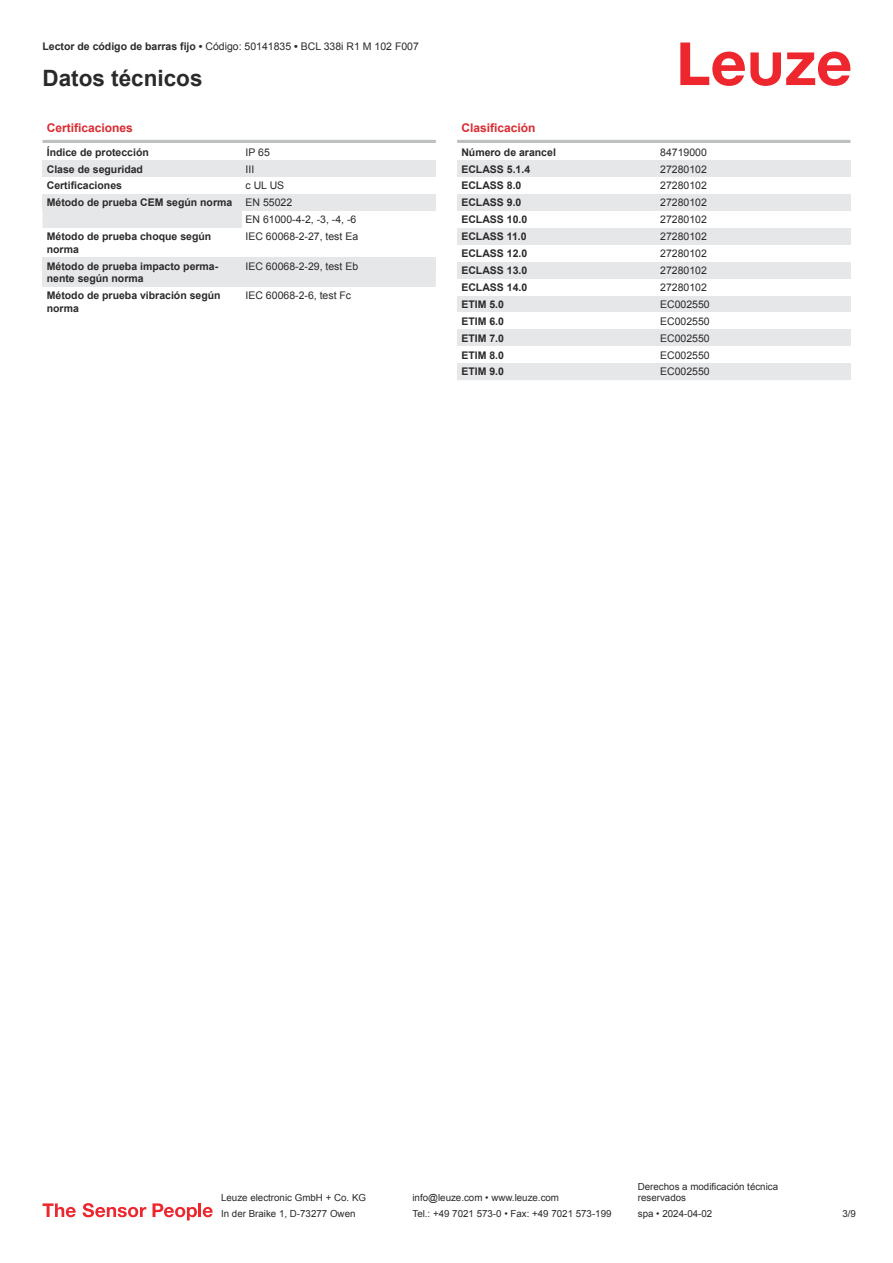
<style>
.page{position:relative;width:893px;height:1263px;background:#fff}
.page>*{position:absolute;margin:0;border:0;box-sizing:border-box;transform-origin:0 0}
.t1{font:700 22.5px "Arial";color:#2b292a}
.t2{font:700 12px "Arial";color:#db2a30}
.t3{font:700 10.5px/12.6px "Arial";color:#2b292a}
.t4{font:10.5px/17px "Arial";color:#2b292a}
.t5{font:9.75px/11.7px "Arial";color:#2b292a}
.s1{font-weight:700}
</style>
<div class="page">
<svg style="left:680px;top:43px;width:170px;height:43px"></svg>
<svg style="left:43px;top:211px;width:393px;height:76px;fill:#e6e7e9"></svg>
<hr style="left:43px;top:140px;width:393px;height:3px;background:#bdbfc1">
<div style="left:43px;top:160px;width:199px;height:17px;background:#e6e7e9"></div>
<div style="left:242px;top:160px;width:194px;height:17px;background:#e6e7e9"></div>
<div style="left:43px;top:194px;width:199px;height:17px;background:#e6e7e9"></div>
<div style="left:242px;top:194px;width:194px;height:17px;background:#e6e7e9"></div>
<div style="left:242px;top:211px;width:194px;height:17px;background:#fff"></div>
<div style="left:43px;top:228px;width:199px;height:29px;background:#fff"></div>
<div style="left:242px;top:228px;width:194px;height:17px;background:#fff"></div>
<div style="left:43px;top:257px;width:199px;height:30px;background:#e6e7e9"></div>
<div style="left:242px;top:257px;width:194px;height:17px;background:#e6e7e9"></div>
<hr style="left:457px;top:140px;width:393px;height:3px;background:#bdbfc1">
<div style="left:457px;top:160px;width:200px;height:17px;background:#e6e7e9"></div>
<div style="left:657px;top:160px;width:193px;height:17px;background:#e6e7e9"></div>
<div style="left:457px;top:194px;width:200px;height:17px;background:#e6e7e9"></div>
<div style="left:657px;top:194px;width:193px;height:17px;background:#e6e7e9"></div>
<div style="left:457px;top:228px;width:200px;height:17px;background:#e6e7e9"></div>
<div style="left:657px;top:228px;width:193px;height:17px;background:#e6e7e9"></div>
<div style="left:457px;top:262px;width:200px;height:17px;background:#e6e7e9"></div>
<div style="left:657px;top:262px;width:193px;height:17px;background:#e6e7e9"></div>
<div style="left:457px;top:296px;width:200px;height:16px;background:#e6e7e9"></div>
<div style="left:657px;top:296px;width:193px;height:16px;background:#e6e7e9"></div>
<div style="left:457px;top:329px;width:200px;height:17px;background:#e6e7e9"></div>
<div style="left:657px;top:329px;width:193px;height:17px;background:#e6e7e9"></div>
<div style="left:457px;top:363px;width:200px;height:17px;background:#e6e7e9"></div>
<div style="left:657px;top:363px;width:193px;height:17px;background:#e6e7e9"></div>
<svg style="left:43px;top:1203px;width:33px;height:14px"></svg>
<svg style="left:83px;top:1203px;width:63px;height:14px"></svg>
<svg style="left:153px;top:1203px;width:44px;height:17px"></svg>
<hr style="left:198px;top:1203px;width:3px;height:14px;background:#ed272d">
<svg style="left:203px;top:1207px;width:10px;height:10px"></svg>
<p class="t4" style="left:43px;top:39px;width:378px"><span class="s1">Lector de código de barras fijo •</span> Código: 50141835 <span class="s1">•</span> BCL 338i R1 M 102 F007</p>
<h1 class="t1" style="left:43px;top:70px;width:162px">Datos técnicos</h1>
<p class="t2" style="left:47px;top:123px;width:88px">Certificaciones</p>
<p class="t3" style="left:47px;top:147px;width:104px">Índice de protección</p>
<p class="t4" style="left:246px;top:144px;width:26px">IP 65</p>
<p class="t3" style="left:47px;top:164px;width:98px">Clase de seguridad</p>
<p class="t4" style="left:246px;top:161px;width:10px">III</p>
<p class="t3" style="left:47px;top:180px;width:77px">Certificaciones</p>
<p class="t4" style="left:246px;top:178px;width:40px">c UL US</p>
<p class="t3" style="left:47px;top:197px;width:187px">Método de prueba CEM según norma</p>
<p class="t4" style="left:246px;top:195px;width:112px">EN 55022<br>EN 61000-4-2, -3, -4, -6</p>
<p class="t3" style="left:47px;top:231px;width:166px">Método de prueba choque según norma</p>
<p class="t4" style="left:246px;top:229px;width:114px">IEC 60068-2-27, test Ea</p>
<p class="t3" style="left:47px;top:261px;width:173px">Método de prueba impacto perma&shy;nente según norma</p>
<p class="t4" style="left:246px;top:258px;width:114px">IEC 60068-2-29, test Eb</p>
<p class="t3" style="left:47px;top:290px;width:175px">Método de prueba vibración según norma</p>
<p class="t4" style="left:246px;top:288px;width:107px">IEC 60068-2-6, test Fc</p>
<p class="t2" style="left:461px;top:123px;width:76px">Clasificación</p>
<p class="t3" style="left:461px;top:147px;width:96px">Número de arancel</p>
<p class="t4" style="left:660px;top:144px;width:48px">84719000</p>
<p class="t3" style="left:461px;top:164px;width:70px">ECLASS 5.1.4</p>
<p class="t4" style="left:660px;top:161px;width:48px">27280102</p>
<p class="t3" style="left:461px;top:180px;width:62px">ECLASS 8.0</p>
<p class="t4" style="left:660px;top:178px;width:48px">27280102</p>
<p class="t3" style="left:461px;top:197px;width:62px">ECLASS 9.0</p>
<p class="t4" style="left:660px;top:195px;width:48px">27280102</p>
<p class="t3" style="left:461px;top:214px;width:67px">ECLASS 10.0</p>
<p class="t4" style="left:660px;top:212px;width:48px">27280102</p>
<p class="t3" style="left:461px;top:231px;width:67px">ECLASS 11.0</p>
<p class="t4" style="left:660px;top:229px;width:48px">27280102</p>
<p class="t3" style="left:461px;top:248px;width:67px">ECLASS 12.0</p>
<p class="t4" style="left:660px;top:246px;width:48px">27280102</p>
<p class="t3" style="left:461px;top:265px;width:67px">ECLASS 13.0</p>
<p class="t4" style="left:660px;top:263px;width:48px">27280102</p>
<p class="t3" style="left:461px;top:282px;width:67px">ECLASS 14.0</p>
<p class="t4" style="left:660px;top:280px;width:48px">27280102</p>
<p class="t3" style="left:461px;top:299px;width:44px">ETIM 5.0</p>
<p class="t4" style="left:660px;top:297px;width:51px">EC002550</p>
<p class="t3" style="left:461px;top:316px;width:44px">ETIM 6.0</p>
<p class="t4" style="left:660px;top:313px;width:51px">EC002550</p>
<p class="t3" style="left:461px;top:333px;width:44px">ETIM 7.0</p>
<p class="t4" style="left:660px;top:330px;width:51px">EC002550</p>
<p class="t3" style="left:461px;top:349px;width:44px">ETIM 8.0</p>
<p class="t4" style="left:660px;top:347px;width:51px">EC002550</p>
<p class="t3" style="left:461px;top:366px;width:44px">ETIM 9.0</p>
<p class="t4" style="left:660px;top:364px;width:51px">EC002550</p>
<p class="t5" style="left:221px;top:1193px;width:146px">Leuze electronic GmbH + Co. KG</p>
<p class="t5" style="left:412px;top:1193px;width:148px">info@leuze.com • www.leuze.com</p>
<p class="t5" style="left:638px;top:1181px;width:142px">Derechos a modificación técnica reservados</p>
<p class="t5" style="left:221px;top:1209px;width:136px">In der Braike 1, D-73277 Owen</p>
<p class="t5" style="left:412px;top:1209px;width:201px">Tel.: +49 7021 573-0 • Fax: +49 7021 573-199</p>
<p class="t5" style="left:638px;top:1209px;width:76px">spa • 2024-04-02</p>
<p class="t5" style="left:842px;top:1209px;width:15px">3 /9</p>
</div>
